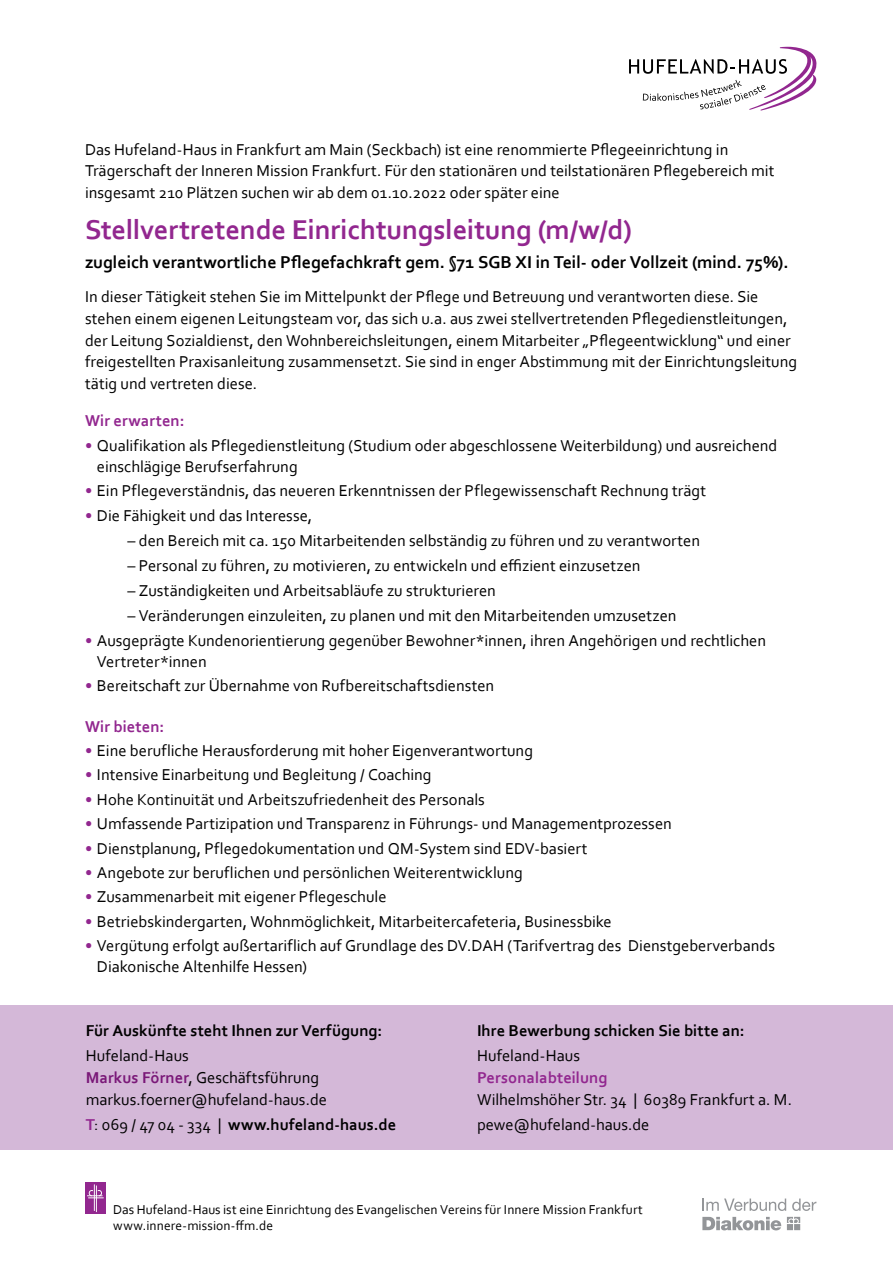
<style>
.page{position:relative;width:893px;height:1263px;background:#fff}
.page>*{position:absolute;margin:0;border:0;box-sizing:border-box;transform-origin:0 0}
.t1{font:700 28.5px "Corbel";color:#92278f}
.t2{font:700 18px "Corbel";color:#000}
.t3{font:16.5px/21.8px "Corbel";color:#000}
.t4{font:700 16.5px "Corbel";letter-spacing:.005em;color:#000}
.t5{font:700 16.5px "Corbel";letter-spacing:.005em;color:#92278f}
.t6{font:13.5px/16.5px "Corbel";letter-spacing:.005em;color:#000}
.s1{color:#92278f}
.s2{font-weight:700;color:#7a1878}
.s3{font-weight:400}
</style>
<div class="page">
<div style="left:0;top:1005px;width:893px;height:144px;background:#d4b8d8"></div>
<div style="left:85px;top:1182px;width:21px;height:32px;background:#92278f"></div>
<svg style="left:87px;top:1184px;width:17px;height:28px"></svg>
<svg style="left:702px;top:1217px;width:98px;height:13px"></svg>
<svg style="left:702px;top:1198px;width:84px;height:13px"></svg>
<svg style="left:792px;top:1198px;width:24px;height:13px"></svg>
<svg style="left:629px;top:47px;width:188px;height:64px"></svg>
<p class="t3" style="left:85px;top:138px;width:691px">Das Hufeland-Haus in Frankfurt am Main (Seckbach) ist eine renommierte Pflegeeinrichtung in<br>Trägerschaft der Inneren Mission Frankfurt. Für den stationären und teilstationären Pflegebereich mit insgesamt 210 Plätzen suchen wir ab dem 01.10.2022 oder später eine</p>
<h1 class="t1" style="left:85px;top:212px;width:548px">Stellvertretende Einrichtungsleitung (m/w/d)</h1>
<p class="t2" style="left:85px;top:251px;width:705px">zugleich verantwortliche Pflegefachkraft gem. §71 SGB XI in Teil- oder Vollzeit (mind. 75%).</p>
<p class="t3" style="left:85px;top:285px;width:714px">In dieser Tätigkeit stehen Sie im Mittelpunkt der Pflege und Betreuung und verantworten diese. Sie stehen einem eigenen Leitungsteam vor, das sich u.a. aus zwei stellvertretenden Pflegedienstleitungen, der Leitung Sozialdienst, den Wohnbereichsleitungen, einem Mitarbeiter „Pflegeentwicklung“ und einer freigestellten Praxisanleitung zusammensetzt. Sie sind in enger Abstimmung mit der Einrichtungsleitung tätig und vertreten diese.</p>
<p class="t5" style="left:85px;top:411px;width:101px">Wir erwarten:</p>
<p class="t3" style="left:97px;top:434px;width:682px;line-height:21px;text-indent:-12px"><span class="s1">•</span> Qualifikation als Pflegedienstleitung (Studium oder abgeschlossene Weiterbildung) und ausreichend einschlägige Berufserfahrung</p>
<p class="t3" style="left:85px;top:479px;width:623px"><span class="s1">•</span> Ein Pflegeverständnis, das neueren Erkenntnissen der Pflegewissenschaft Rechnung trägt</p>
<p class="t3" style="left:85px;top:504px;width:229px"><span class="s1">•</span> Die Fähigkeit und das Interesse,</p>
<p class="t3" style="left:128px;top:529px;width:574px">– den Bereich mit ca. 150 Mitarbeitenden selbständig zu führen und zu verantworten</p>
<p class="t3" style="left:128px;top:554px;width:514px">– Personal zu führen, zu motivieren, zu entwickeln und effizient einzusetzen</p>
<p class="t3" style="left:128px;top:579px;width:370px">– Zuständigkeiten und Arbeitsabläufe zu strukturieren</p>
<p class="t3" style="left:128px;top:604px;width:550px">– Veränderungen einzuleiten, zu planen und mit den Mitarbeitenden umzusetzen</p>
<p class="t3" style="left:97px;top:629px;width:671px;line-height:21px;text-indent:-12px"><span class="s1">•</span> Ausgeprägte Kundenorientierung gegenüber Bewohner*innen, ihren Angehörigen und rechtlichen<br>Vertreter*innen</p>
<p class="t3" style="left:85px;top:674px;width:411px"><span class="s1">•</span> Bereitschaft zur Übernahme von Rufbereitschaftsdiensten</p>
<p class="t5" style="left:85px;top:716px;width:81px">Wir bieten:</p>
<p class="t3" style="left:85px;top:739px;width:450px"><span class="s1">•</span> Eine berufliche Herausforderung mit hoher Eigenverantwortung</p>
<p class="t3" style="left:85px;top:764px;width:348px"><span class="s1">•</span> Intensive Einarbeitung und Begleitung / Coaching</p>
<p class="t3" style="left:85px;top:788px;width:401px"><span class="s1">•</span> Hohe Kontinuität und Arbeitszufriedenheit des Personals</p>
<p class="t3" style="left:85px;top:812px;width:588px"><span class="s1">•</span> Umfassende Partizipation und Transparenz in Führungs- und Managementprozessen</p>
<p class="t3" style="left:85px;top:837px;width:504px"><span class="s1">•</span> Dienstplanung, Pflegedokumentation und QM-System sind EDV-basiert</p>
<p class="t3" style="left:85px;top:861px;width:439px"><span class="s1">•</span> Angebote zur beruflichen und persönlichen Weiterentwicklung</p>
<p class="t3" style="left:85px;top:886px;width:303px"><span class="s1">•</span> Zusammenarbeit mit eigener Pflegeschule</p>
<p class="t3" style="left:85px;top:910px;width:528px"><span class="s1">•</span> Betriebskindergarten, Wohnmöglichkeit, Mitarbeitercafeteria, Businessbike</p>
<p class="t3" style="left:97px;top:935px;width:680px;line-height:21px;text-indent:-12px"><span class="s1">•</span> Vergütung erfolgt außertariflich auf Grundlage des DV.DAH (Tarifvertrag des Dienstgeberverbands<br>Diakonische Altenhilfe Hessen)</p>
<p class="t4" style="left:86px;top:1020px;width:298px">Für Auskünfte steht Ihnen zur Verfügung:</p>
<p class="t3" style="left:86px;top:1044px;width:243px">Hufeland-Haus<br><span class="s2">Markus Förner</span>, Geschäftsführung markus.foerner@hufeland-haus.de</p>
<p class="t4" style="left:86px;top:1114px;width:312px"><span class="s1">T</span><span class="s3">: 069 / 47 04 - 334 |</span> www.hufeland-haus.de</p>
<p class="t4" style="left:477px;top:1020px;width:269px">Ihre Bewerbung schicken Sie bitte an:</p>
<p class="t3" style="left:477px;top:1044px;width:104px">Hufeland-Haus</p>
<p class="t5" style="left:477px;top:1067px;width:132px">Personalabteilung</p>
<p class="t3" style="left:477px;top:1086px;width:317px;line-height:25.2px">Wilhelmshöher Str. 34 | 60389 Frankfurt a. M. pewe@hufeland-haus.de</p>
<p class="t6" style="left:113px;top:1201px;width:531px">Das Hufeland-Haus ist eine Einrichtung des Evangelischen Vereins für Innere Mission Frankfurt www.innere-mission-ffm.de</p>
</div>
